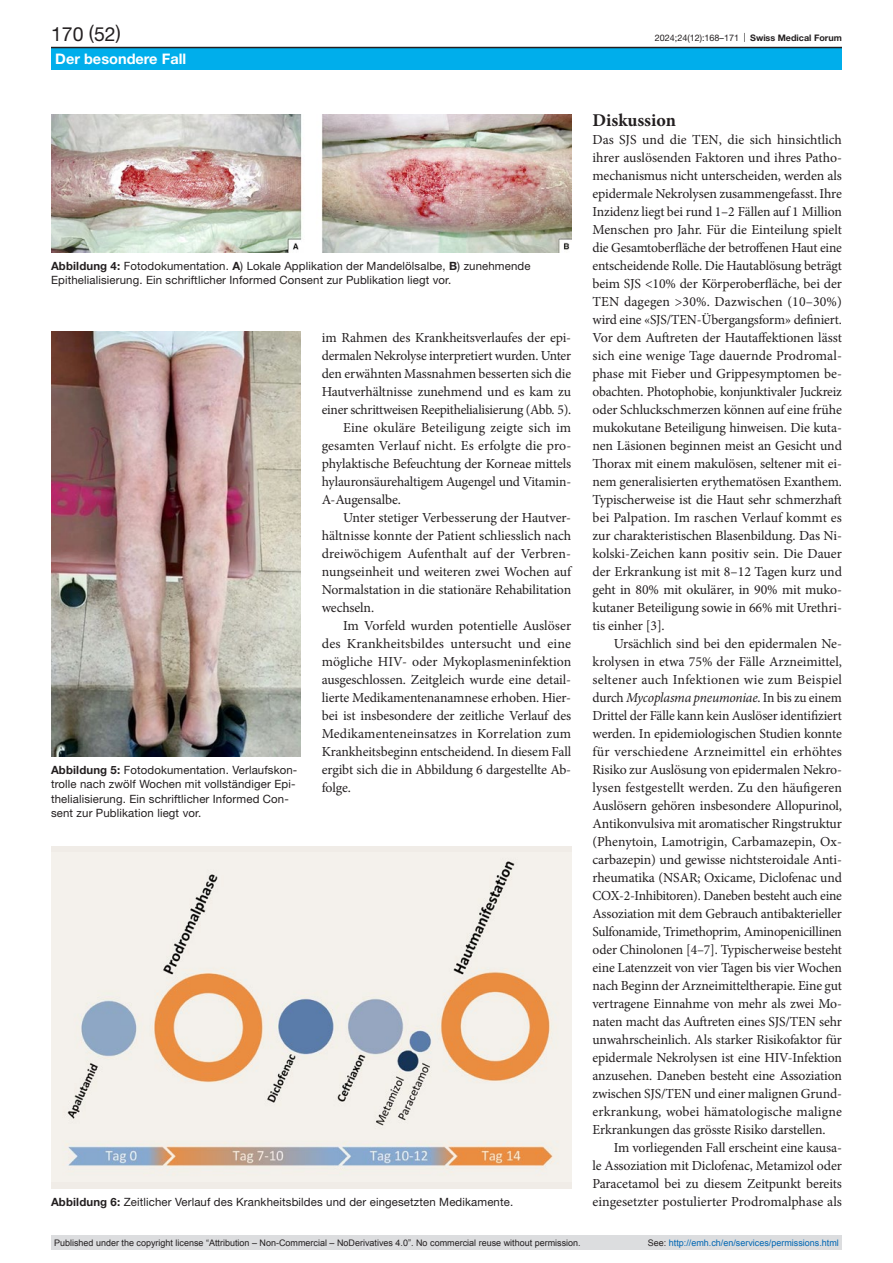
<style>
.page{position:relative;width:893px;height:1263px;background:#fff}
.page>*{position:absolute;margin:0;border:0;box-sizing:border-box;transform-origin:0 0}
.t1{font:19.5px "Helvetica Neue LT Pro";color:#231f20}
.head1{font:700 18px "Minion Pro";color:#231f20}
.t2{font:700 14.55px "Helvetica Neue LT Pro";color:#fff}
.paragraph-indent{font:13.8px/18px "Minion Pro";letter-spacing:-.01em;color:#231f20;text-align:justify}
.paragraph{font:13.8px/18px "Minion Pro";letter-spacing:-.01em;color:#231f20;text-align:justify}
.figure-caption{font:11.4px/14.2px "Helvetica Neue LT Pro";letter-spacing:.01em;color:#231f20}
.t3{font:9px "Arial";color:#231f20}
.t4{font:9px "Arial";color:#0066b3}
.t5{font:9px "Helvetica Neue LT Pro";color:#231f20}
.s1{font-weight:700}
.s2{font-style:italic}
.s3{color:#231f20}
</style>
<div class="page">
<img style="left:51px;top:115px;width:520px;height:137px">
<img style="left:51px;top:332px;width:249px;height:424px">
<div style="left:51px;top:846px;width:520px;height:342px;background:#f0ece7"></div>
<img style="left:65px;top:861px;width:489px;height:307px">
<div style="left:51px;top:47px;width:791px;height:23px;background:#00aeeb"></div>
<hr style="left:51px;top:47px;width:791px;height:1px;background:#231f20">
<div style="left:51px;top:1235px;width:791px;height:15px;background:#dcdddf"></div>
<h1 class="t1" style="left:51px;top:22px;width:71px">170 (52)</h1>
<p class="t2" style="left:55px;top:49px;width:132px">Der besondere Fall</p>
<p class="figure-caption" style="left:51px;top:259px;width:481px"><span class="s1">Abbildung 4:</span> Fotodokumentation. <span class="s1">A</span>) Lokale Applikation der Mandelölsalbe, <span class="s1">B</span>) zunehmende<br>Epithelialisierung. Ein schriftlicher Informed Consent zur Publikation liegt vor.</p>
<p class="figure-caption" style="left:51px;top:763px;width:248px"><span class="s1">Abbildung 5:</span> Fotodokumentation. Verlaufskon&shy;trolle nach zwölf Wochen mit vollständiger Epi&shy;thelialisierung. Ein schriftlicher Informed Con&shy;sent zur Publikation liegt vor.</p>
<p class="paragraph-indent" style="left:322px;top:329px;width:251px">im Rahmen des Krankheitsverlaufes der epi&shy;dermalen Nekrolyse interpretiert wurden. Unter den erwähnten Massnahmen besserten sich die Hautverhältnisse zunehmend und es kam zu einer schrittweisen Reepithelialisierung (Abb. 5).</p>
<p class="paragraph-indent" style="left:322px;top:419px;width:251px;text-indent:21px">Eine okuläre Beteiligung zeigte sich im gesamten Verlauf nicht. Es erfolgte die pro&shy;phylaktische Befeuchtung der Korneae mittels hylauronsäurehaltigem Augengel und Vitamin-A-Augensalbe.</p>
<p class="paragraph-indent" style="left:322px;top:509px;width:251px;text-indent:21px">Unter stetiger Verbesserung der Hautver&shy;hältnisse konnte der Patient schliesslich nach dreiwöchigem Aufenthalt auf der Verbren&shy;nungseinheit und weiteren zwei Wochen auf Normalstation in die stationäre Rehabilitation wechseln.</p>
<p class="paragraph-indent" style="left:322px;top:617px;width:251px;text-indent:21px">Im Vorfeld wurden potentielle Auslöser des Krankheitsbildes untersucht und eine mögliche HIV- oder Mykoplasmeninfektion ausgeschlossen. Zeitgleich wurde eine detail&shy;lierte Medikamentenanamnese erhoben. Hier&shy;bei ist insbesondere der zeitliche Verlauf des Medikamenteneinsatzes in Korrelation zum Krankheitsbeginn entscheidend. In diesem Fall ergibt sich die in Abbildung 6 dargestellte Ab&shy;folge.</p>
<p class="figure-caption" style="left:51px;top:1195px;width:464px"><span class="s1">Abbildung 6:</span> Zeitlicher Verlauf des Krankheitsbildes und der eingesetzten Medikamente.</p>
<p class="t5" style="left:655px;top:32px;width:189px">2024;24(12):168–171 | <span class="s1">Swiss Medical Forum</span></p>
<p class="head1" style="left:592px;top:108px;width:85px">Diskussion</p>
<p class="paragraph" style="left:592px;top:131px;width:251px">Das SJS und die TEN, die sich hinsichtlich ihrer auslösenden Faktoren und ihres Patho&shy;mechanismus nicht unterscheiden, werden als epidermale Nekrolysen zusammengefasst. Ihre Inzidenz liegt bei rund 1–2 Fällen auf 1 Million Menschen pro Jahr. Für die Einteilung spielt die Gesamtoberfläche der betroffenen Haut eine entscheidende Rolle. Die Hautablösung beträgt beim SJS &lt;10% der Körperoberfläche, bei der TEN dagegen &gt;30%. Dazwischen (10–30%) wird eine «SJS/TEN-Übergangsform» definiert.<br>Vor dem Auftreten der Hautaffektionen lässt sich eine wenige Tage dauernde Prodromal&shy;phase mit Fieber und Grippesymptomen be&shy;obachten. Photophobie, konjunktivaler Juckreiz oder Schluckschmerzen können auf eine frühe mukokutane Beteiligung hinweisen. Die kuta&shy;nen Läsionen beginnen meist an Gesicht und Thorax mit einem makulösen, seltener mit ei&shy;nem generalisierten erythematösen Exanthem.<br>Typischerweise ist die Haut sehr schmerzhaft bei Palpation. Im raschen Verlauf kommt es zur charakteristischen Blasenbildung. Das Ni&shy;kolski-Zeichen kann positiv sein. Die Dauer der Erkrankung ist mit 8–12 Tagen kurz und geht in 80% mit okulärer, in 90% mit muko&shy;kutaner Beteiligung sowie in 66% mit Urethri&shy;tis einher [3].</p>
<p class="paragraph-indent" style="left:592px;top:635px;width:251px;text-indent:21px">Ursächlich sind bei den epidermalen Ne&shy;krolysen in etwa 75% der Fälle Arzneimittel, seltener auch Infektionen wie zum Beispiel durch <span class="s2">Mycoplasma pneumoniae</span>. In bis zu einem Drittel der Fälle kann kein Auslöser identifiziert werden. In epidemiologischen Studien konnte für verschiedene Arzneimittel ein erhöhtes Risiko zur Auslösung von epidermalen Nekro&shy;lysen festgestellt werden. Zu den häufigeren Auslösern gehören insbesondere Allopurinol, Antikonvulsiva mit aromatischer Ringstruktur (Phenytoin, Lamotrigin, Carbamazepin, Ox&shy;carbazepin) und gewisse nichtsteroidale Anti&shy;rheumatika (NSAR; Oxicame, Diclofenac und COX-2-Inhibitoren). Daneben besteht auch eine Assoziation mit dem Gebrauch antibakterieller Sulfonamide, Trimethoprim, Aminopenicillinen oder Chinolonen [4–7]. Typischerweise besteht eine Latenzzeit von vier Tagen bis vier Wochen nach Beginn der Arzneimitteltherapie. Eine gut vertragene Einnahme von mehr als zwei Mo&shy;naten macht das Auftreten eines SJS/TEN sehr unwahrscheinlich. Als starker Risikofaktor für epidermale Nekrolysen ist eine HIV-Infektion anzusehen. Daneben besteht eine Assoziation zwischen SJS/TEN und einer malignen Grund&shy;erkrankung, wobei hämatologische maligne Erkrankungen das grösste Risiko darstellen.</p>
<p class="paragraph-indent" style="left:592px;top:1139px;width:251px;text-indent:21px">Im vorliegenden Fall erscheint eine kausa&shy;le Assoziation mit Diclofenac, Metamizol oder Paracetamol bei zu diesem Zeitpunkt bereits eingesetzter postulierter Prodromalphase als</p>
<p class="t3" style="left:54px;top:1237px;width:528px">Published under the copyright license “Attribution – Non-Commercial – NoDerivatives 4.0”. No commercial reuse without permission.</p>
<p class="t4" style="left:648px;top:1237px;width:193px"><span class="s3">See:</span> http://emh.ch/en/services/permissions.html</p>
</div>
